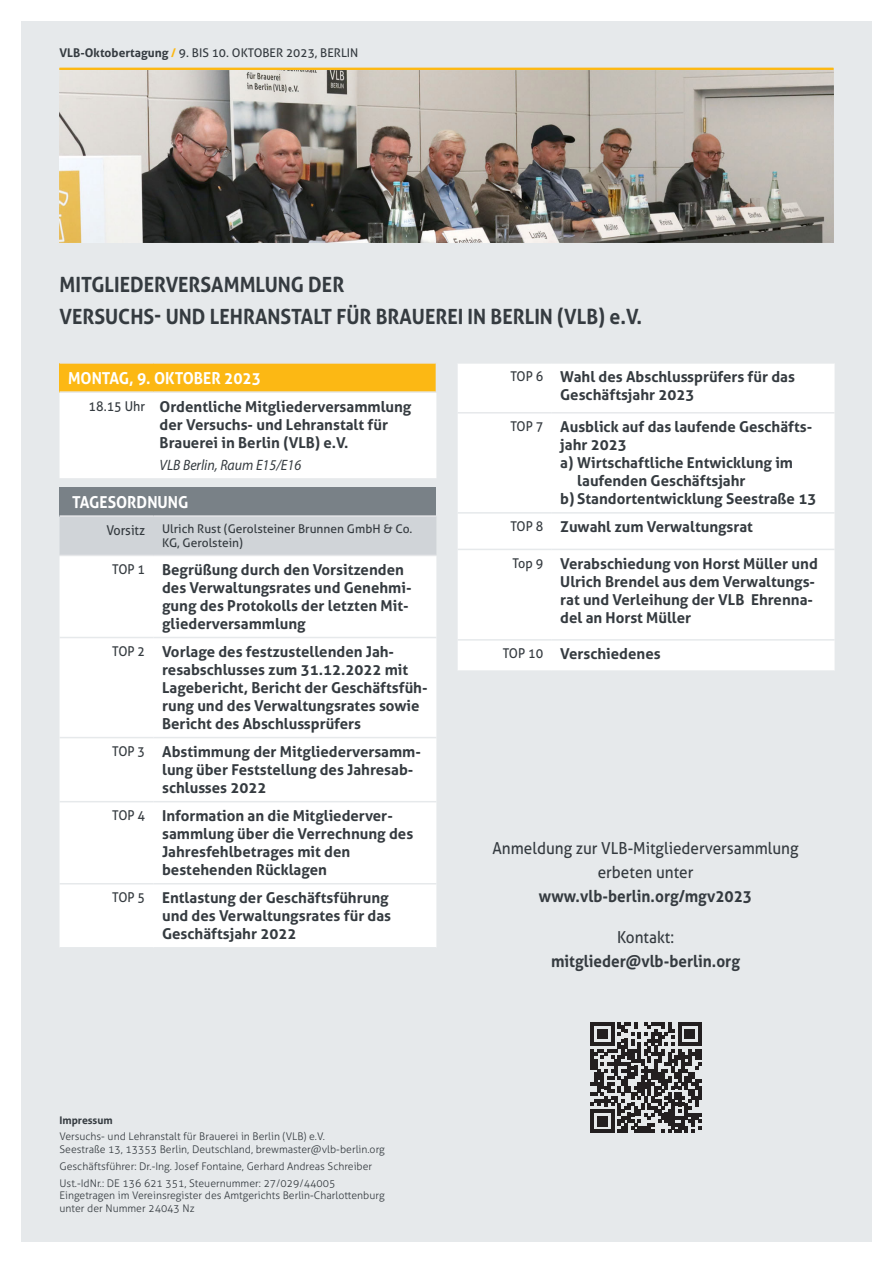
<style>
.page{position:relative;width:893px;height:1263px;background:#fff}
.page>*{position:absolute;margin:0;border:0;box-sizing:border-box;transform-origin:0 0}
.Themen_Ueberschften{font:700 21px "Aller";color:#353b40;scale:.93 1}
.Headlines{font:16.5px/24px "Aller";color:#353b40;text-align:center;scale:.93 1}
.Headlines-2{font:700 16.5px/24px "Aller";color:#353b40;text-align:center;scale:.93 1}
.TABELLE_Headline{font:700 16.5px "Aller";color:#fff;scale:.93 1}
.TABELLE_Vortragsthem{font:700 15px/18px "Aller";color:#353b40}
.TABELLE_Redner{font:italic 15px "Myriad Pro";color:#353b40;scale:.93 1}
.TABELLE_Uhrzeit{font:13.5px "Aller";color:#353b40;scale:.93 1}
.TABELLE_Unterpunkte{font:12px/13.5px "Aller";color:#353b40}
.Info_Fliesstext{font:300 10.5px/12.6px "Aller";color:#353b40}
.Info_Fliesstext-2{font:700 10.5px "Aller";color:#353b40}
.s1{font-weight:700}
.s2{font-weight:700;color:#fcb814}
.s3{font-weight:400}
</style>
<div class="page">
<div style="left:21px;top:21px;width:851px;height:1221px;background:#e6e9eb"></div>
<div style="left:60px;top:363px;width:376px;height:29px;background:#fcb814"></div>
<div style="left:60px;top:393px;width:376px;height:554px;background:#fff"></div>
<svg style="left:60px;top:478px;width:376px;height:9px"></svg>
<div style="left:60px;top:487px;width:376px;height:29px;background:#798187"></div>
<div style="left:60px;top:517px;width:376px;height:38px;background:#d0d4d8"></div>
<hr style="left:60px;top:362px;width:94px;height:2px;background:#e6e7e9">
<hr style="left:154px;top:362px;width:283px;height:2px;background:#e6e7e9">
<hr style="left:60px;top:637px;width:94px;height:1px;background:#e6e9eb">
<hr style="left:154px;top:637px;width:282px;height:1px;background:#e6e9eb">
<hr style="left:60px;top:737px;width:94px;height:1px;background:#e6e9eb">
<hr style="left:154px;top:737px;width:282px;height:1px;background:#e6e9eb">
<hr style="left:60px;top:801px;width:94px;height:1px;background:#e6e9eb">
<hr style="left:154px;top:801px;width:282px;height:1px;background:#e6e9eb">
<hr style="left:60px;top:883px;width:94px;height:1px;background:#e6e9eb">
<hr style="left:154px;top:883px;width:282px;height:1px;background:#e6e9eb">
<hr style="left:60px;top:515px;width:94px;height:2px;background:#e6e7e9">
<hr style="left:154px;top:515px;width:282px;height:2px;background:#e6e7e9">
<hr style="left:60px;top:555px;width:94px;height:1px;background:#e6e7e9">
<hr style="left:154px;top:555px;width:282px;height:1px;background:#e6e7e9">
<hr style="left:60px;top:391px;width:94px;height:2px;background:#e6e9eb">
<hr style="left:154px;top:391px;width:283px;height:2px;background:#e6e9eb">
<div style="left:458px;top:364px;width:376px;height:306px;background:#fff"></div>
<hr style="left:458px;top:512px;width:94px;height:2px;background:#e6e9eb">
<hr style="left:552px;top:512px;width:282px;height:2px;background:#e6e9eb">
<hr style="left:458px;top:549px;width:94px;height:1px;background:#e6e9eb">
<hr style="left:552px;top:549px;width:282px;height:1px;background:#e6e9eb">
<hr style="left:458px;top:639px;width:94px;height:2px;background:#e6e9eb">
<hr style="left:552px;top:639px;width:282px;height:2px;background:#e6e9eb">
<hr style="left:458px;top:412px;width:94px;height:1px;background:#e6e9eb">
<hr style="left:552px;top:412px;width:282px;height:1px;background:#e6e9eb">
<hr style="left:60px;top:68px;width:773px;height:4px;background:#fcb814">
<img style="left:60px;top:70px;width:773px;height:172px">
<svg style="left:591px;top:1022px;width:111px;height:111px"></svg>
<p class="TABELLE_Unterpunkte" style="left:60px;top:46px;width:300px"><span class="s1">VLB-Oktobertagung</span> <span class="s2">/</span> 9. BIS 10. OKTOBER 2023, BERLIN</p>
<p class="Themen_Ueberschften" style="left:60px;top:271px;width:308px">MITGLIEDERVERSAMMLUNG DER</p>
<p class="Themen_Ueberschften" style="left:60px;top:304px;width:628px">VERSUCHS- UND LEHRANSTALT FÜR BRAUEREI IN BERLIN (VLB) e.V.</p>
<p class="TABELLE_Headline" style="left:68px;top:368px;width:209px">MONTAG, 9. OKTOBER 2023</p>
<p class="TABELLE_Uhrzeit" style="left:89px;top:397px;width:62px">18.15 Uhr</p>
<p class="TABELLE_Vortragsthem" style="left:160px;top:397px;width:253px">Ordentliche Mitgliederversammlung der Versuchs- und Lehranstalt für<br>Brauerei in Berlin (VLB) e.V.</p>
<p class="TABELLE_Redner" style="left:160px;top:456px;width:154px">VLB Berlin, Raum E15/E16</p>
<p class="TABELLE_Headline" style="left:72px;top:491px;width:126px">TAGESORDNUNG</p>
<p class="TABELLE_Uhrzeit" style="left:106px;top:521px;width:43px">Vorsitz</p>
<p class="TABELLE_Unterpunkte" style="left:162px;top:522px;width:252px">Ulrich Rust (Gerolsteiner Brunnen GmbH &amp; Co.<br>KG, Gerolstein)</p>
<p class="TABELLE_Uhrzeit" style="left:112px;top:561px;width:37px">TOP 1</p>
<p class="TABELLE_Vortragsthem" style="left:162px;top:561px;width:251px">Begrüßung durch den Vorsitzenden des Verwaltungsrates und Genehmi&shy;gung des Protokolls der letzten Mit&shy;gliederversammlung</p>
<p class="TABELLE_Uhrzeit" style="left:112px;top:643px;width:37px">TOP 2</p>
<p class="TABELLE_Vortragsthem" style="left:162px;top:643px;width:267px">Vorlage des festzustellenden Jah&shy;resabschlusses zum 31.12.2022 mit Lagebericht, Bericht der Geschäftsfüh&shy;rung und des Verwaltungsrates sowie Bericht des Abschlussprüfers</p>
<p class="TABELLE_Uhrzeit" style="left:112px;top:743px;width:37px">TOP 3</p>
<p class="TABELLE_Vortragsthem" style="left:162px;top:743px;width:260px">Abstimmung der Mitgliederversamm&shy;lung über Feststellung des Jahresab&shy;schlusses 2022</p>
<p class="TABELLE_Uhrzeit" style="left:112px;top:807px;width:37px">TOP 4</p>
<p class="TABELLE_Vortragsthem" style="left:162px;top:807px;width:253px">Information an die Mitgliederver&shy;sammlung über die Verrechnung des<br>Jahresfehlbetrages mit den bestehenden Rücklagen</p>
<p class="TABELLE_Uhrzeit" style="left:112px;top:889px;width:37px">TOP 5</p>
<p class="TABELLE_Vortragsthem" style="left:162px;top:889px;width:231px">Entlastung der Geschäftsführung und des Verwaltungsrates für das<br>Geschäftsjahr 2022</p>
<p class="Info_Fliesstext-2" style="left:60px;top:1113px;width:55px">Impressum</p>
<p class="Info_Fliesstext" style="left:60px;top:1130px;width:267px">Versuchs- und Lehranstalt für Brauerei in Berlin (VLB) e.V.</p>
<p class="Info_Fliesstext" style="left:60px;top:1143px;width:327px">Seestraße 13, 13353 Berlin, Deutschland, brewmaster@vlb-berlin.org</p>
<p class="Info_Fliesstext" style="left:60px;top:1160px;width:314px">Geschäftsführer: Dr.-Ing. Josef Fontaine, Gerhard Andreas Schreiber</p>
<p class="Info_Fliesstext" style="left:60px;top:1177px;width:277px">Ust.-IdNr.: DE 136 621 351, Steuernummer: 27/029/44005</p>
<p class="Info_Fliesstext" style="left:60px;top:1189px;width:327px">Eingetragen im Vereinsregister des Amtgerichts Berlin-Charlottenburg unter der Nummer 24043 Nz</p>
<p class="TABELLE_Uhrzeit" style="left:510px;top:368px;width:37px">TOP 6</p>
<p class="TABELLE_Vortragsthem" style="left:560px;top:368px;width:236px">Wahl des Abschlussprüfers für das<br>Geschäftsjahr 2023</p>
<p class="TABELLE_Uhrzeit" style="left:510px;top:418px;width:37px">TOP 7</p>
<p class="TABELLE_Vortragsthem" style="left:560px;top:418px;width:254px">Ausblick auf das laufende Geschäfts&shy;jahr 2023</p>
<p class="TABELLE_Vortragsthem" style="left:577px;top:454px;width:217px;text-indent:-17px">a) Wirtschaftliche Entwicklung im laufenden Geschäftsjahr</p>
<p class="TABELLE_Vortragsthem" style="left:560px;top:490px;width:258px">b) Standortentwicklung Seestraße 13</p>
<p class="TABELLE_Uhrzeit" style="left:510px;top:518px;width:37px">TOP 8</p>
<p class="TABELLE_Vortragsthem" style="left:560px;top:518px;width:194px">Zuwahl zum Verwaltungsrat</p>
<p class="TABELLE_Uhrzeit" style="left:513px;top:555px;width:35px">Top 9</p>
<p class="TABELLE_Vortragsthem" style="left:560px;top:554px;width:259px">Verabschiedung von Horst Müller und<br>Ulrich Brendel aus dem Verwaltungs&shy;rat und Verleihung der VLB Ehrenna&shy;del an Horst Müller</p>
<p class="TABELLE_Uhrzeit" style="left:503px;top:645px;width:45px">TOP 10</p>
<p class="TABELLE_Vortragsthem" style="left:560px;top:645px;width:102px">Verschiedenes</p>
<p class="Headlines" style="left:492px;top:836px;width:331px">Anmeldung zur VLB-Mitgliederversammlung erbeten unter <span class="s1">www.vlb-berlin.org/mgv2023</span></p>
<p class="Headlines-2" style="left:551px;top:924px;width:205px"><span class="s3">Kontakt: </span>mitglieder@vlb-berlin.org</p>
</div>
